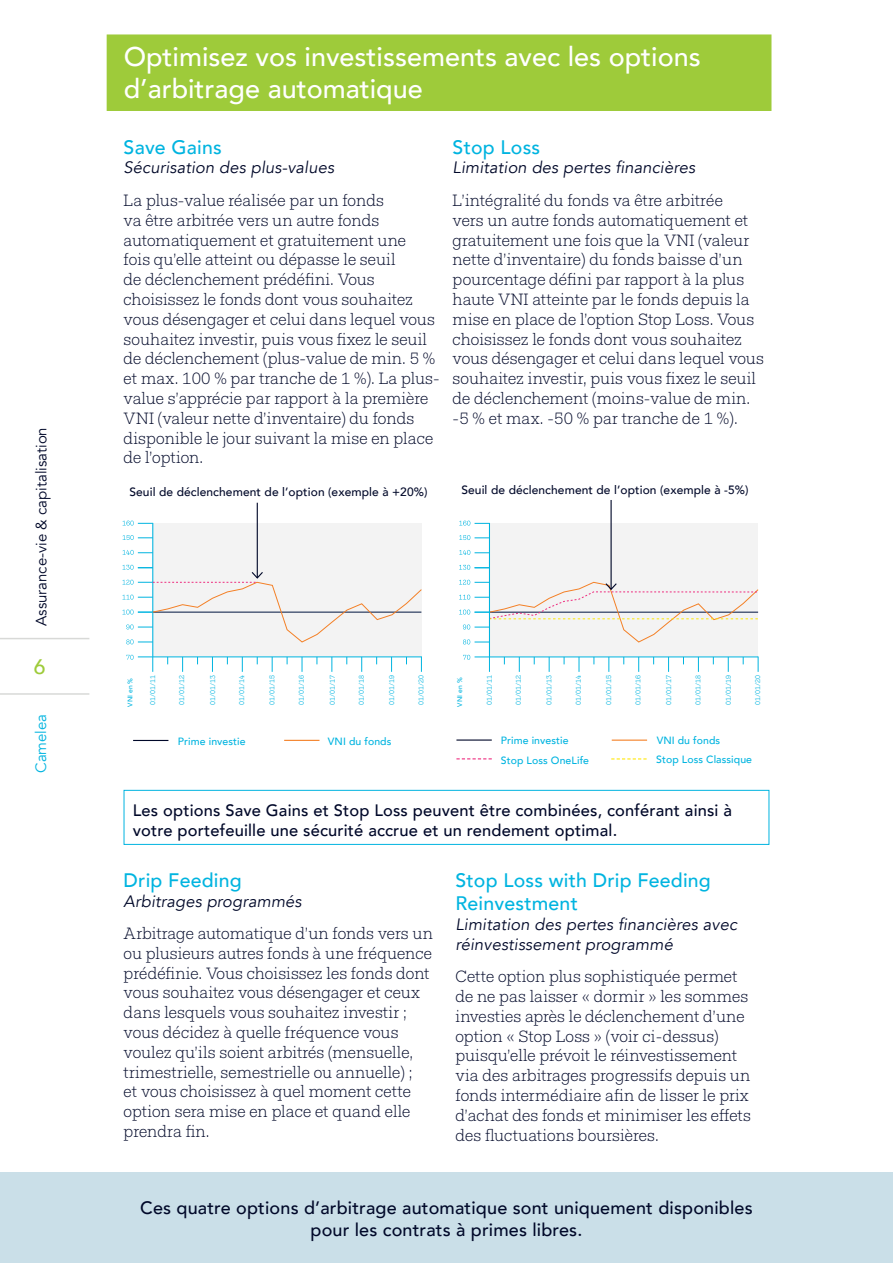
<style>
.page{position:relative;width:893px;height:1263px;background:#fff}
.page>*{position:absolute;margin:0;border:0;box-sizing:border-box;transform-origin:0 0}
.t1{font:500 27px/32.4px "Avenir";color:#fff}
.t2{font:500 21px "Avenir";color:#9ecb3a}
.Body{font:500 19.5px/23.4px "Avenir";letter-spacing:.01em;color:#00b4e0}
.Body-2{font:500 18px/21.6px "Avenir";letter-spacing:.01em;color:#000829;text-align:center}
.Body-3{font:300 16.5px/19.8px "Fakt Slab Pro";letter-spacing:.005em;color:#000829}
.Body-4{font:italic 16.5px/19.8px "Avenir";letter-spacing:.01em;color:#000829}
.Body-5{font:500 16.5px/19.8px "Avenir";letter-spacing:.01em;color:#000829}
.t3{font:15px "Avenir";color:#000829}
.t4{font:15px "Avenir";color:#00b4e0}
.Graph_text{font:500 12px "Avenir";letter-spacing:.01em;color:#000829}
.Graph_text-2{font:500 10.5px "Avenir";letter-spacing:.01em;color:#00b4e0}
.t5{font:7.05px "Fakt Slab Pro Blond";color:#00b4e0}
.Graph_text-3{font:500 6.75px "Avenir";letter-spacing:.01em;color:#00b4e0}
</style>
<div class="page">
<hr style="left:0;top:638px;width:89px;height:1px;background:#d8d9d7">
<hr style="left:0;top:693px;width:89px;height:2px;background:#d8d9d7">
<div style="left:0;top:1172px;width:893px;height:91px;background:#cadfe8"></div>
<div style="left:107px;top:34px;width:664px;height:77px;background:#9ecb3a"></div>
<div style="left:153px;top:523px;width:268px;height:134px;background:#f3f3f3"></div>
<svg style="left:126px;top:655px;width:27px;height:17px"></svg>
<svg style="left:182px;top:657px;width:1px;height:15px"></svg>
<svg style="left:212px;top:657px;width:1px;height:15px"></svg>
<svg style="left:242px;top:657px;width:1px;height:15px"></svg>
<svg style="left:272px;top:657px;width:1px;height:15px"></svg>
<svg style="left:302px;top:657px;width:1px;height:15px"></svg>
<svg style="left:331px;top:657px;width:1px;height:15px"></svg>
<svg style="left:361px;top:657px;width:1px;height:15px"></svg>
<svg style="left:391px;top:657px;width:1px;height:15px"></svg>
<svg style="left:421px;top:656px;width:1px;height:16px"></svg>
<hr style="left:152px;top:523px;width:1px;height:134px;background:#00b4e0">
<hr style="left:153px;top:656px;width:268px;height:1px;background:#00b4e0">
<svg style="left:123px;top:550px;width:30px;height:5px"></svg>
<svg style="left:123px;top:535px;width:30px;height:5px"></svg>
<svg style="left:123px;top:521px;width:30px;height:5px"></svg>
<hr style="left:133px;top:740px;width:35px;height:1px;background:#000829">
<hr style="left:284px;top:740px;width:35px;height:1px;background:#f48026">
<hr style="left:257px;top:503px;width:1px;height:75px;background:#000829">
<svg style="left:122px;top:565px;width:300px;height:79px"></svg>
<hr style="left:456px;top:739px;width:36px;height:2px;background:#000829">
<svg style="left:456px;top:758px;width:36px;height:1px"></svg>
<hr style="left:612px;top:739px;width:35px;height:2px;background:#f48026">
<svg style="left:611px;top:758px;width:36px;height:1px"></svg>
<div style="left:489px;top:523px;width:269px;height:134px;background:#f3f3f3"></div>
<svg style="left:463px;top:655px;width:27px;height:17px"></svg>
<svg style="left:519px;top:657px;width:1px;height:15px"></svg>
<svg style="left:549px;top:657px;width:1px;height:15px"></svg>
<svg style="left:579px;top:657px;width:1px;height:15px"></svg>
<svg style="left:608px;top:657px;width:1px;height:15px"></svg>
<svg style="left:638px;top:657px;width:1px;height:15px"></svg>
<svg style="left:668px;top:657px;width:1px;height:15px"></svg>
<svg style="left:698px;top:657px;width:1px;height:15px"></svg>
<svg style="left:728px;top:657px;width:1px;height:15px"></svg>
<svg style="left:758px;top:656px;width:1px;height:16px"></svg>
<hr style="left:489px;top:656px;width:269px;height:1px;background:#00b4e0">
<svg style="left:459px;top:565px;width:30px;height:5px"></svg>
<svg style="left:459px;top:550px;width:30px;height:5px"></svg>
<svg style="left:459px;top:535px;width:30px;height:5px"></svg>
<svg style="left:459px;top:521px;width:30px;height:5px"></svg>
<hr style="left:489px;top:523px;width:1px;height:134px;background:#00b4e0">
<hr style="left:610px;top:500px;width:2px;height:89px;background:#000829">
<svg style="left:459px;top:580px;width:300px;height:64px"></svg>
<div style="left:124px;top:790px;width:645px;height:55px;border:1px solid #00b4e0"></div>
<p class="t3" style="left:33px;top:626px;width:200px;rotate:-90deg">Assurance-vie &amp; capitalisation</p>
<p class="t2" style="left:34px;top:648px;width:13px">6</p>
<p class="t4" style="left:32px;top:773px;width:61px;rotate:-90deg">Camelea</p>
<p class="t1" style="left:124px;top:39px;width:578px">Optimisez vos investissements avec les options d’arbitrage automatique</p>
<p class="Body" style="left:124px;top:134px;width:100px">Save Gains</p>
<p class="Body-4" style="left:124px;top:158px;width:212px">Sécurisation des plus-values</p>
<p class="Body-3" style="left:124px;top:190px;width:317px">La plus-value réalisée par un fonds<br>va être arbitrée vers un autre fonds automatiquement et gratuitement une<br>fois qu’elle atteint ou dépasse le seuil<br>de déclenchement prédéfini. Vous choisissez le fonds dont vous souhaitez vous désengager et celui dans lequel vous souhaitez investir, puis vous fixez le seuil de déclenchement (plus-value de min. 5 % et max. 100 % par tranche de 1 %). La plus&shy;value s’apprécie par rapport à la première VNI (valeur nette d’inventaire) du fonds disponible le jour suivant la mise en place de l’option.</p>
<p class="Graph_text" style="left:129px;top:481px;width:300px">Seuil de déclenchement de l’option (exemple à +20%)</p>
<p class="Body" style="left:453px;top:134px;width:89px">Stop Loss</p>
<p class="Body-4" style="left:453px;top:158px;width:244px">Limitation des pertes financières</p>
<p class="Body-3" style="left:453px;top:190px;width:313px">L’intégralité du fonds va être arbitrée<br>vers un autre fonds automatiquement et gratuitement une fois que la VNI (valeur nette d’inventaire) du fonds baisse d’un pourcentage défini par rapport à la plus haute VNI atteinte par le fonds depuis la mise en place de l’option Stop Loss. Vous choisissez le fonds dont vous souhaitez vous désengager et celui dans lequel vous souhaitez investir, puis vous fixez le seuil de déclenchement (moins-value de min. -5 % et max. -50 % par tranche de 1 %).</p>
<p class="Graph_text" style="left:461px;top:480px;width:289px">Seuil de déclenchement de l’option (exemple à -5%)</p>
<p class="Graph_text-3" style="left:124px;top:707px;width:30px;rotate:-90deg">VNI en %</p>
<p class="t5" style="left:148px;top:705px;width:32px;rotate:-90deg">01/01/11</p>
<p class="t5" style="left:177px;top:705px;width:32px;rotate:-90deg">01/01/12</p>
<p class="t5" style="left:208px;top:705px;width:32px;rotate:-90deg">01/01/13</p>
<p class="t5" style="left:237px;top:705px;width:32px;rotate:-90deg">01/01/14</p>
<p class="t5" style="left:267px;top:705px;width:32px;rotate:-90deg">01/01/15</p>
<p class="t5" style="left:297px;top:705px;width:32px;rotate:-90deg">01/01/16</p>
<p class="t5" style="left:328px;top:705px;width:32px;rotate:-90deg">01/01/17</p>
<p class="t5" style="left:357px;top:705px;width:32px;rotate:-90deg">01/01/18</p>
<p class="t5" style="left:387px;top:705px;width:32px;rotate:-90deg">01/01/19</p>
<p class="t5" style="left:416px;top:705px;width:32px;rotate:-90deg">01/01/20</p>
<p class="Graph_text-2" style="left:178px;top:732px;width:69px">Prime investie</p>
<p class="Graph_text-2" style="left:328px;top:733px;width:65px">VNI du fonds</p>
<p class="Graph_text-3" style="left:454px;top:706px;width:30px;rotate:-90deg">VNI en %</p>
<p class="t5" style="left:485px;top:705px;width:32px;rotate:-90deg">01/01/11</p>
<p class="t5" style="left:514px;top:705px;width:32px;rotate:-90deg">01/01/12</p>
<p class="t5" style="left:544px;top:705px;width:32px;rotate:-90deg">01/01/13</p>
<p class="t5" style="left:574px;top:705px;width:32px;rotate:-90deg">01/01/14</p>
<p class="t5" style="left:604px;top:705px;width:32px;rotate:-90deg">01/01/15</p>
<p class="t5" style="left:633px;top:705px;width:32px;rotate:-90deg">01/01/16</p>
<p class="t5" style="left:664px;top:705px;width:32px;rotate:-90deg">01/01/17</p>
<p class="t5" style="left:693px;top:705px;width:32px;rotate:-90deg">01/01/18</p>
<p class="t5" style="left:724px;top:705px;width:32px;rotate:-90deg">01/01/19</p>
<p class="t5" style="left:753px;top:705px;width:32px;rotate:-90deg">01/01/20</p>
<p class="Graph_text-2" style="left:501px;top:731px;width:69px">Prime investie</p>
<p class="Graph_text-2" style="left:501px;top:751px;width:90px">Stop Loss OneLife</p>
<p class="Graph_text-2" style="left:657px;top:731px;width:65px">VNI du fonds</p>
<p class="Graph_text-2" style="left:656px;top:750px;width:98px">Stop Loss Classique</p>
<p class="Body-5" style="left:133px;top:799px;width:601px">Les options Save Gains et Stop Loss peuvent être combinées, conférant ainsi à votre portefeuille une sécurité accrue et un rendement optimal.</p>
<p class="Body" style="left:124px;top:867px;width:120px">Drip Feeding</p>
<p class="Body-4" style="left:124px;top:891px;width:180px">Arbitrages programmés</p>
<p class="Body-3" style="left:124px;top:923px;width:311px">Arbitrage automatique d’un fonds vers un ou plusieurs autres fonds à une fréquence prédéfinie. Vous choisissez les fonds dont vous souhaitez vous désengager et ceux dans lesquels vous souhaitez investir ; vous décidez à quelle fréquence vous voulez qu’ils soient arbitrés (mensuelle, trimestrielle, semestrielle ou annuelle) ;<br>et vous choisissez à quel moment cette option sera mise en place et quand elle prendra fin.</p>
<p class="Body" style="left:455px;top:867px;width:257px">Stop Loss with Drip Feeding<br>Reinvestment</p>
<p class="Body-4" style="left:455px;top:915px;width:283px">Limitation des pertes financières avec réinvestissement programmé</p>
<p class="Body-3" style="left:455px;top:966px;width:297px">Cette option plus sophistiquée permet de ne pas laisser « dormir » les sommes investies après le déclenchement d’une option « Stop Loss » (voir ci-dessus) puisqu’elle prévoit le réinvestissement via des arbitrages progressifs depuis un fonds intermédiaire afin de lisser le prix d’achat des fonds et minimiser les effets des fluctuations boursières.</p>
<p class="Body-2" style="left:140px;top:1196px;width:614px">Ces quatre options d’arbitrage automatique sont uniquement disponibles pour les contrats à primes libres.</p>
</div>
